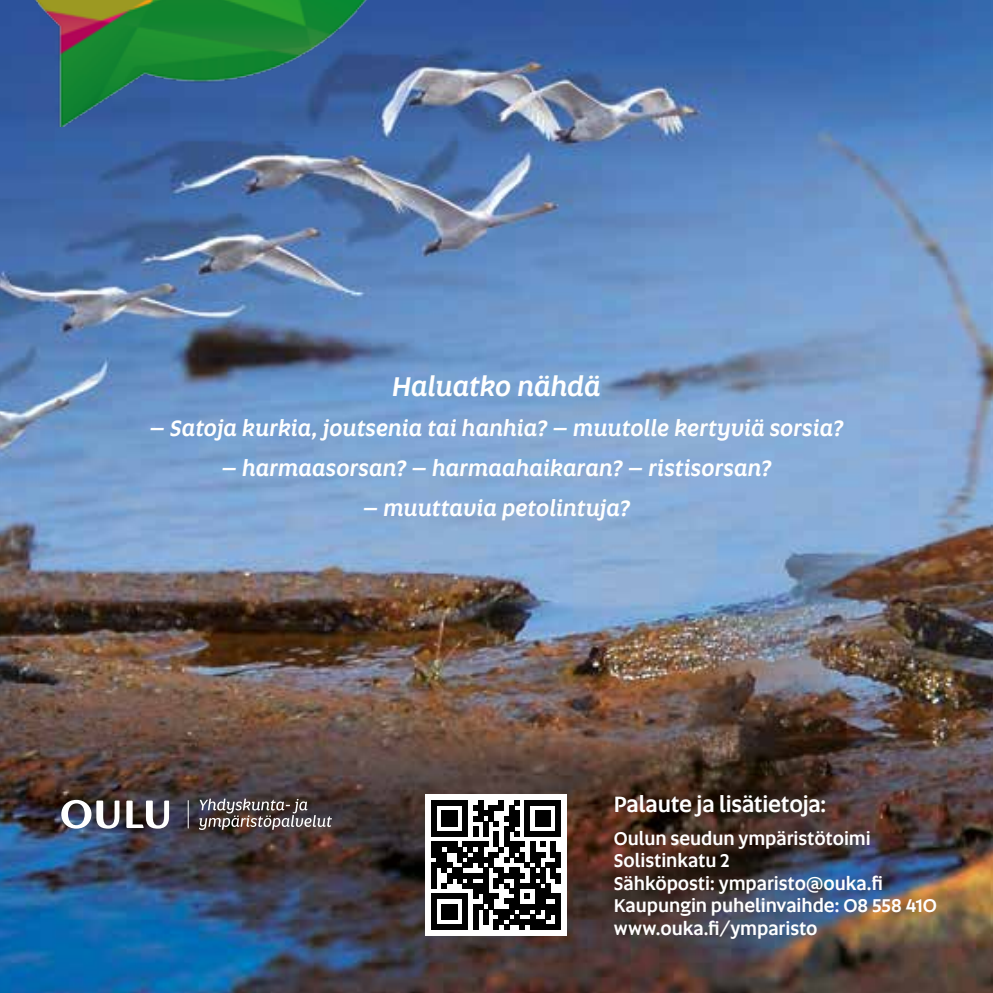
<style>
.page{position:relative;width:993px;height:993px;background:#fff}
.page>*{position:absolute;margin:0;border:0;box-sizing:border-box;transform-origin:0 0}
.t1{font:italic 500 27.5px "Altis";letter-spacing:-.01em;color:#fff}
.t2{font:italic 500 22.5px "Altis";color:#fff}
.t3{font:500 22.5px "Altis";letter-spacing:-.01em;color:#fff}
.t4{font:500 18.75px/22.5px "Altis";letter-spacing:-.005em;color:#fff}
</style>
<div class="page">
<img style="left:0;top:0;width:992px;height:992px">
<svg style="left:61px;top:799px;width:58px;height:29px"></svg>
<svg style="left:126px;top:800px;width:43px;height:28px"></svg>
<svg style="left:199px;top:798px;width:133px;height:31px;background:#685e5f"></svg>
<svg style="left:188px;top:800px;width:1px;height:27px"></svg>
<div style="left:425px;top:794px;width:142px;height:141px;background:#fff"></div>
<svg style="left:431px;top:800px;width:130px;height:129px"></svg>
<img style="left:7px;top:0;width:384px;height:126px">
<p class="t1" style="left:392px;top:365px;width:210px">Haluatko nähdä</p>
<p class="t2" style="left:149px;top:411px;width:695px">– Satoja kurkia, joutsenia tai hanhia? – muutolle kertyviä sorsia?</p>
<p class="t2" style="left:221px;top:451px;width:551px">– harmaasorsan? – harmaahaikaran? – ristisorsan?</p>
<p class="t2" style="left:362px;top:491px;width:269px">– muuttavia petolintuja?</p>
<p class="t3" style="left:613px;top:787px;width:214px">Palaute ja lisätietoja:</p>
<p class="t4" style="left:613px;top:825px;width:324px">Oulun seudun ympäristötoimi<br>Solistinkatu 2<br>Sähköposti: ymparisto@ouka.fi<br>Kaupungin puhelinvaihde: 08 558 410 www.ouka.fi/ymparisto</p>
</div>
